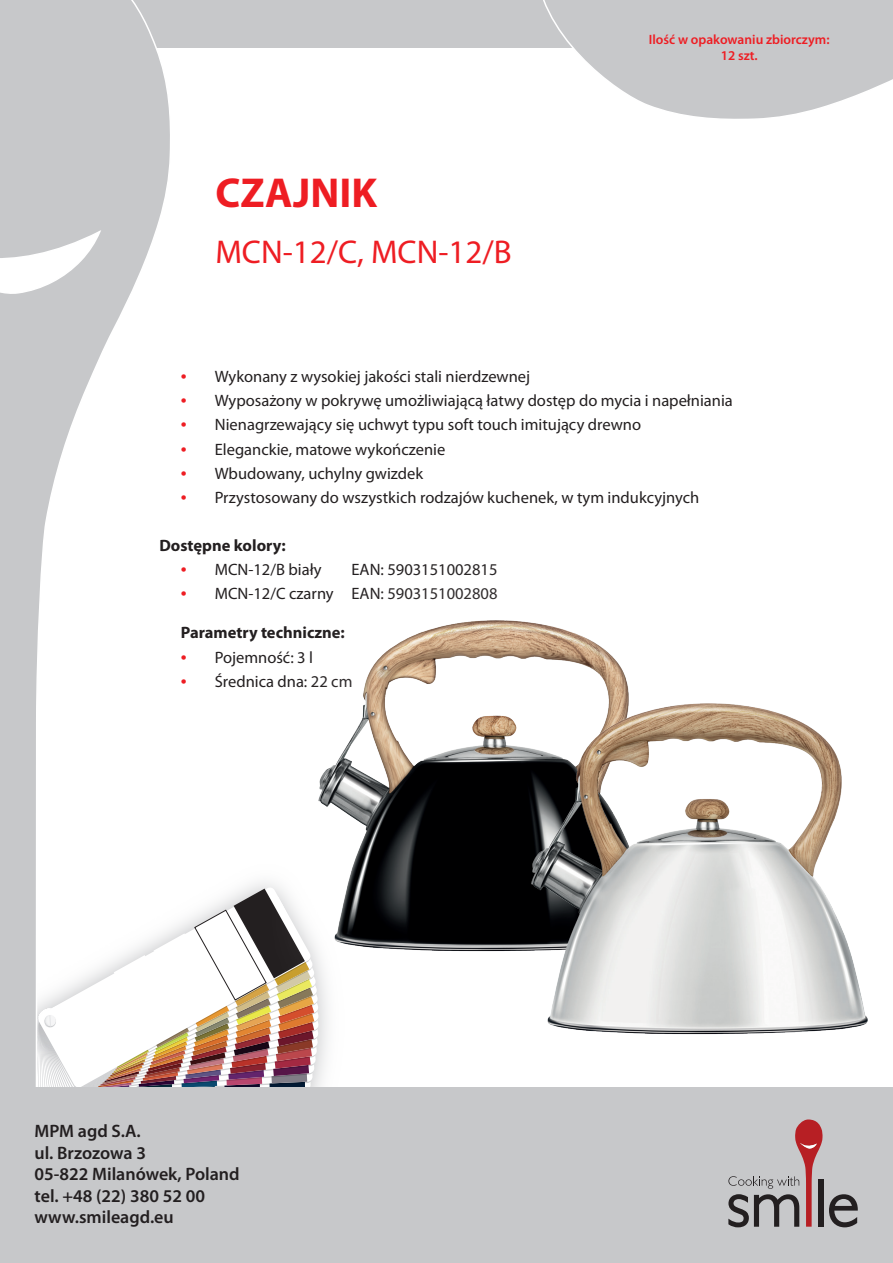
<style>
.page{position:relative;width:893px;height:1263px;background:#fff}
.page>*{position:absolute;margin:0;border:0;box-sizing:border-box;transform-origin:0 0}
.t1{font:700 42px "Myriad Pro";color:#ee1d23}
.t2{font:33px "Myriad Pro";color:#ee1d23}
.t3{font:600 18px "Myriad Pro";color:#231f20}
.t4{font:16.5px "Myriad Pro";color:#231f20}
.punkty{font:700 16.5px "Myriad Pro";color:#231f20}
.t5{font:600 13.5px "Myriad Pro";color:#ee1d23}
.s1{font-size:21px;color:#ee1d23}
</style>
<div class="page">
<div style="left:0;top:0;width:893px;height:47px;background:#c7c8ca"></div>
<svg style="left:0;top:0;width:172px;height:888px"></svg>
<svg style="left:534px;top:0;width:359px;height:119px"></svg>
<div style="left:0;top:1086px;width:893px;height:177px;background:#c7c8ca"></div>
<svg style="left:829px;top:1194px;width:29px;height:33px"></svg>
<svg style="left:728px;top:1119px;width:95px;height:108px"></svg>
<svg style="left:0;top:888px;width:319px;height:199px"></svg>
<div style="left:236px;top:534px;width:498px;height:504px;background:#fff"></div>
<img style="left:312px;top:620px;width:317px;height:339px">
<img style="left:526px;top:695px;width:342px;height:340px">
<p class="t1" style="left:215px;top:169px;width:163px">CZAJNIK</p>
<p class="t2" style="left:215px;top:234px;width:298px">MCN-12/C, MCN-12/B</p>
<p class="t5" style="left:649px;top:32px;width:182px">Ilość w opakowaniu zbiorczym:</p>
<p class="t5" style="left:721px;top:48px;width:38px">12 szt.</p>
<p class="t4" style="left:181px;top:368px;width:351px"><span class="s1">•</span> Wykonany z wysokiej jakości stali nierdzewnej</p>
<p class="t4" style="left:181px;top:392px;width:554px"><span class="s1">•</span> Wyposażony w pokrywę umożliwiającą łatwy dostęp do mycia i napełniania</p>
<p class="t4" style="left:181px;top:416px;width:462px"><span class="s1">•</span> Nienagrzewający się uchwyt typu soft touch imitujący drewno</p>
<p class="t4" style="left:181px;top:440px;width:266px"><span class="s1">•</span> Eleganckie, matowe wykończenie</p>
<p class="t4" style="left:181px;top:464px;width:244px"><span class="s1">•</span> Wbudowany, uchylny gwizdek</p>
<p class="t4" style="left:181px;top:488px;width:520px"><span class="s1">•</span> Przystosowany do wszystkich rodzajów kuchenek, w tym indukcyjnych</p>
<p class="punkty" style="left:159px;top:536px;width:128px">Dostępne kolory:</p>
<p class="t4" style="left:181px;top:560px;width:142px"><span class="s1">•</span> MCN-12/B biały</p>
<p class="t4" style="left:351px;top:560px;width:148px">EAN: 5903151002815</p>
<p class="t4" style="left:181px;top:584px;width:318px"><span class="s1">•</span> MCN-12/C czarny EAN: 5903151002808</p>
<p class="punkty" style="left:181px;top:624px;width:166px">Parametry techniczne:</p>
<p class="t4" style="left:181px;top:648px;width:134px"><span class="s1">•</span> Pojemność: 3 l</p>
<p class="t4" style="left:181px;top:672px;width:173px"><span class="s1">•</span> Średnica dna: 22 cm</p>
<p class="t3" style="left:35px;top:1121px;width:108px">MPM agd S.A.</p>
<p class="t3" style="left:35px;top:1142px;width:113px">ul. Brzozowa 3</p>
<p class="t3" style="left:35px;top:1164px;width:207px">05-822 Milanówek, Poland</p>
<p class="t3" style="left:35px;top:1186px;width:172px">tel. +48 (22) 380 52 00</p>
<p class="t3" style="left:35px;top:1207px;width:141px">www.smileagd.eu</p>
</div>
